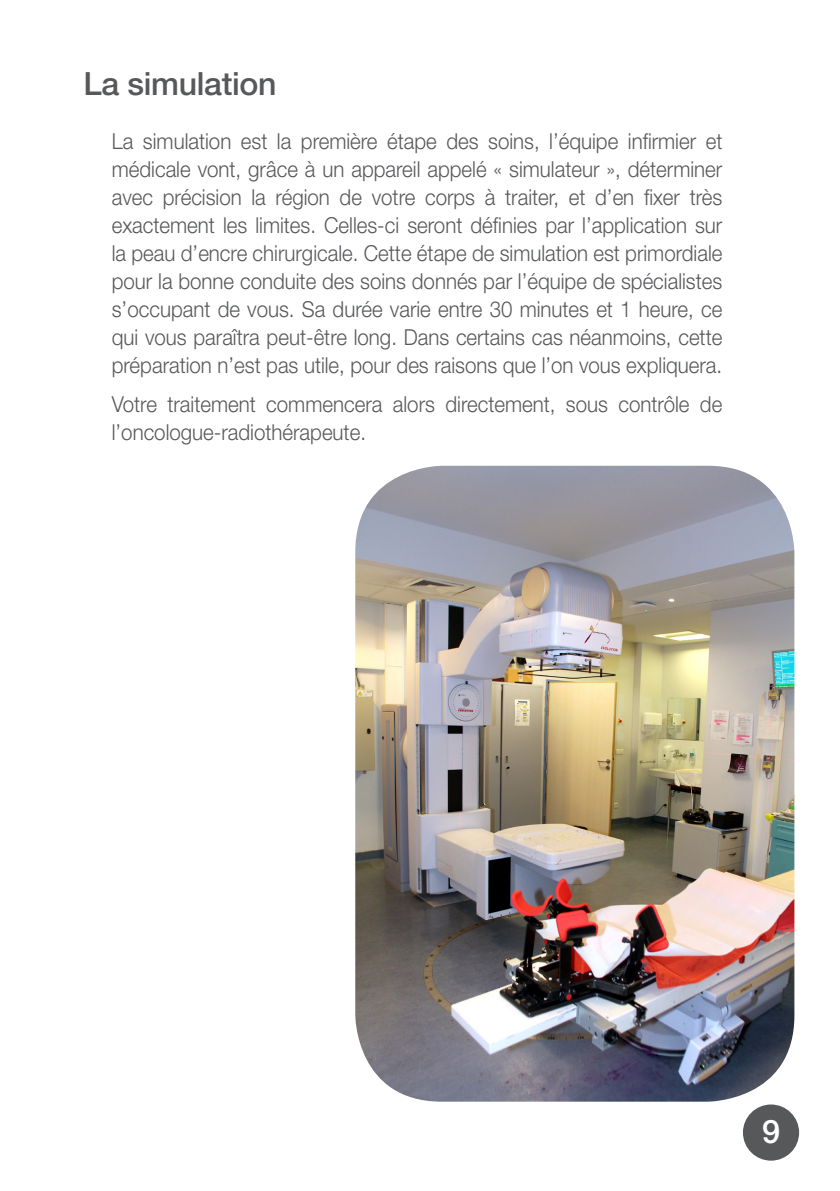
<style>
.page{position:relative;width:840px;height:1191px;background:#fff}
.page>*{position:absolute;margin:0;border:0;box-sizing:border-box;transform-origin:0 0}
.t1{font:500 32.4px "Helvetica Neue LT Std";color:#fff}
.H2_sous_titre{font:500 32px "Helvetica Neue LT Std";letter-spacing:-.01em;color:#57585a}
.texte_courant_11{font:300 22px/28px "Helvetica Neue LT Std";color:#57585a;text-align:justify;scale:.93 1}
</style>
<div class="page">
<div style="left:742px;top:1104px;width:56px;height:56px;background:#57585a;border-radius:50%"></div>
<img style="left:355px;top:466px;width:439px;height:635px">
<p class="H2_sous_titre" style="left:83px;top:64px;width:194px">La simulation</p>
<p class="texte_courant_11" style="left:112px;top:126px;width:657px">La simulation est la première étape des soins, l’équipe infirmier et médicale vont, grâce à un appareil appelé « simulateur », déterminer avec précision la région de votre corps à traiter, et d’en fixer très exactement les limites. Celles-ci seront définies par l’application sur la peau d’encre chirurgicale. Cette étape de simulation est primordiale pour la bonne conduite des soins donnés par l’équipe de spécialistes s’occupant de vous. Sa durée varie entre 30 minutes et 1 heure, ce qui vous paraîtra peut-être long. Dans certains cas néanmoins, cette préparation n’est pas utile, pour des raisons que l’on vous expliquera.</p>
<p class="texte_courant_11" style="left:112px;top:390px;width:657px">Votre traitement commencera alors directement, sous contrôle de l’oncologue-radiothérapeute.</p>
<h1 class="t1" style="left:761px;top:1112px;width:20px">9</h1>
</div>
